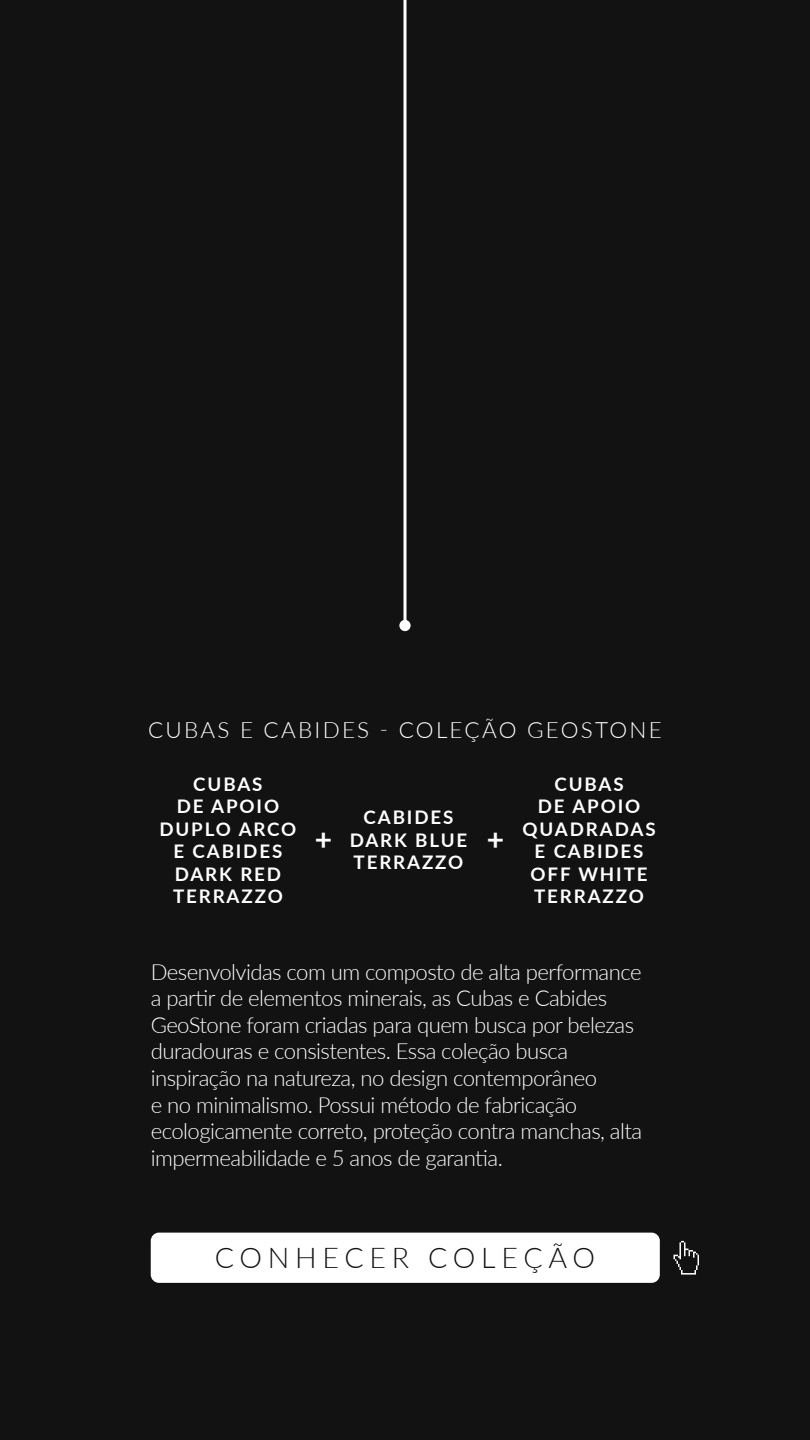
<style>
.page{position:relative;width:810px;height:1440px;background:#121212}
.page>*{position:absolute;margin:0;border:0;box-sizing:border-box;transform-origin:0 0}
.t1{font:700 30px "Lato";color:#fff}
.t2{font:300 28.58px "Lato";letter-spacing:.2em;color:#121212}
.t3{font:300 22.5px "Lato";letter-spacing:.1em;color:#fff}
.t4{font:300 22.12px/26.6px "Lato";letter-spacing:-.025em;color:#fff}
.t5{font:700 18.75px/22.5px "Lato";letter-spacing:.1em;color:#fff;text-align:center}
</style>
<div class="page">
<hr style="left:404px;top:0;width:2px;height:626px;background:#fff">
<div style="left:399px;top:620px;width:12px;height:11px;background:#fff;border-radius:50%"></div>
<div style="left:151px;top:1233px;width:509px;height:50px;background:#fff;border-radius:8px"></div>
<svg style="left:674px;top:1241px;width:25px;height:34px"></svg>
<p class="t3" style="left:148px;top:714px;width:515px">CUBAS E CABIDES - COLEÇÃO GEOSTONE</p>
<p class="t5" style="left:159px;top:772px;width:139px">CUBAS<br>DE APOIO<br>DUPLO ARCO<br>E CABIDES<br>DARK RED<br>TERRAZZO</p>
<p class="t5" style="left:523px;top:772px;width:135px">CUBAS<br>DE APOIO<br>QUADRADAS<br>E CABIDES<br>OFF WHITE<br>TERRAZZO</p>
<p class="t5" style="left:350px;top:805px;width:119px">CABIDES<br>DARK BLUE<br>TERRAZZO</p>
<h1 class="t1" style="left:315px;top:817px;width:19px">+</h1>
<h1 class="t1" style="left:487px;top:817px;width:19px">+</h1>
<p class="t4" style="left:151px;top:958px;width:493px">Desenvolvidas com um composto de alta performance a partir de elementos minerais, as Cubas e Cabides GeoStone foram criadas para quem busca por belezas duradouras e consistentes. Essa coleção busca inspiração na natureza, no design contemporâneo<br>e no minimalismo. Possui método de fabricação ecologicamente correto, proteção contra manchas, alta impermeabilidade e 5 anos de garantia.</p>
<p class="t2" style="left:215px;top:1238px;width:382px">CONHECER COLEÇÃO</p>
</div>
